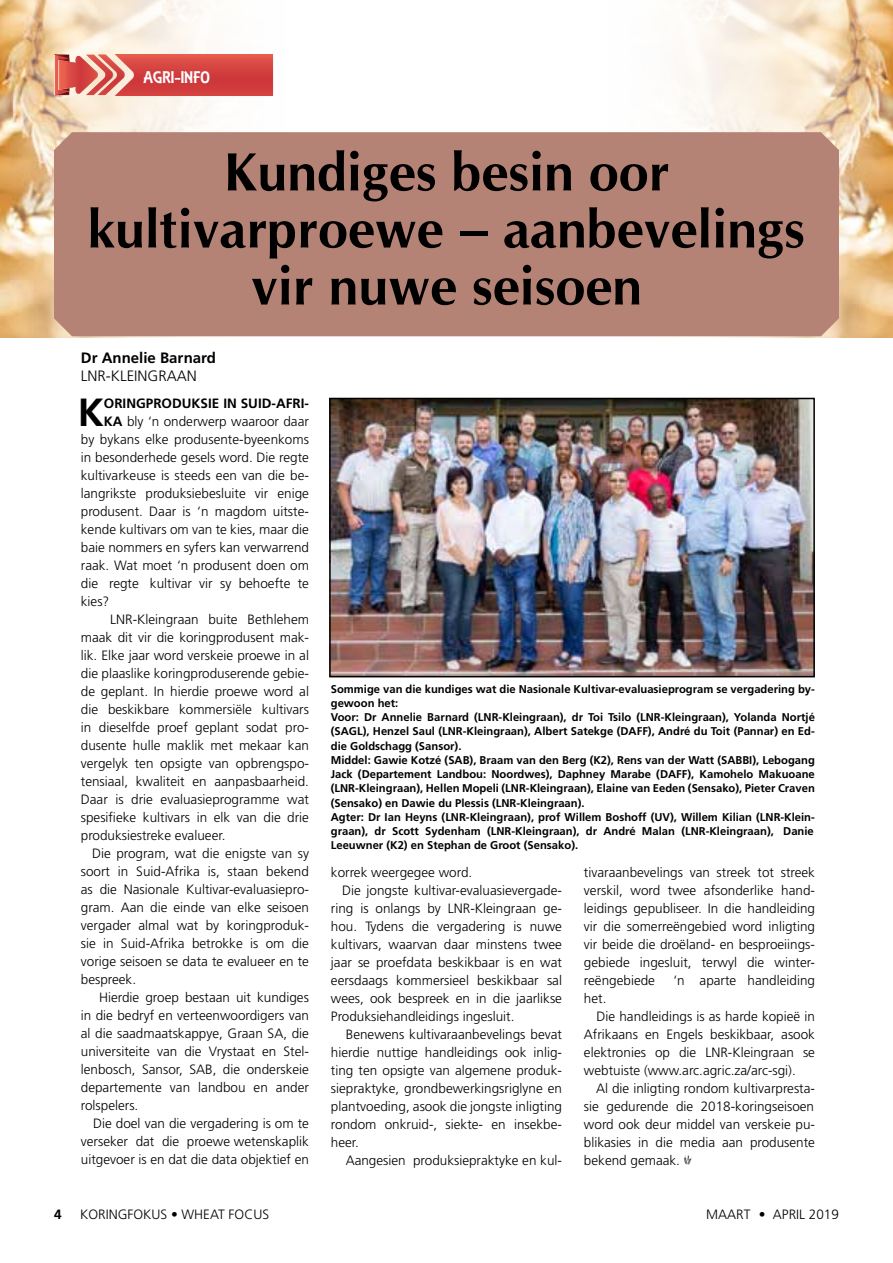
<style>
.page{position:relative;width:893px;height:1263px;background:#fff}
.page>*{position:absolute;margin:0;border:0;box-sizing:border-box;transform-origin:0 0}
.t1{font:700 54px/57px "CG Omega";color:#000;text-align:center}
.t2{font:700 39.3px "Frutiger LT Std";color:#000}
.t3{font:18px "ARESSENCE";color:#fff}
.t4{font:700 15px "Frutiger LT Std";color:#000}
.t5{font:300 15px "Frutiger LT Std";color:#000}
.t6{font:300 13.5px/18px "Frutiger LT Std";color:#000;text-align:justify}
.t7{font:700 13.5px "Frutiger LT Std";color:#000}
.t8{font:700 11.25px/14.2px "Frutiger LT Std";color:#000}
.s1{font-weight:700}
</style>
<div class="page">
<img style="left:0;top:0;width:335px;height:337px">
<img style="left:557px;top:0;width:336px;height:337px">
<div style="left:54px;top:132px;width:785px;height:204px;background:#b48375"></div>
<svg style="left:54px;top:54px;width:219px;height:42px;background:#d95853"></svg>
<img style="left:332px;top:401px;width:480px;height:273px">
<div style="left:329px;top:398px;width:486px;height:279px;border:2px solid #000"></div>
<svg style="left:684px;top:1154px;width:8px;height:11px"></svg>
<h3 class="t3" style="left:143px;top:67px;width:68px">AGRI-INFO</h3>
<h1 class="t1" style="left:88px;top:143px;width:718px">Kundiges besin oor kultivarproewe – aanbevelings vir nuwe seisoen</h1>
<p class="t4" style="left:81px;top:349px;width:137px">Dr Annelie Barnard</p>
<p class="t5" style="left:81px;top:367px;width:117px">LNR-KLEINGRAAN</p>
<h2 class="t2" style="left:78px;top:389px;width:28px">K</h2>
<p class="t7" style="left:104px;top:395px;width:207px">ORINGPRODUKSIE IN SUID-AFRI-</p>
<p class="t6" style="left:104px;top:412px;width:207px"><span class="s1">KA</span> bly ‘n onderwerp waaroor daar</p>
<p class="t6" style="left:81px;top:430px;width:230px">by bykans elke produsente-byeenkoms</p>
<p class="t6" style="left:81px;top:448px;width:230px">in besonderhede gesels word. Die regte</p>
<p class="t6" style="left:81px;top:466px;width:230px">kultivarkeuse is steeds een van die be-</p>
<p class="t6" style="left:81px;top:484px;width:230px">langrikste produksiebesluite vir enige</p>
<p class="t6" style="left:81px;top:502px;width:230px">produsent. Daar is ‘n magdom uitste-</p>
<p class="t6" style="left:81px;top:520px;width:230px">kende kultivars om van te kies, maar die</p>
<p class="t6" style="left:81px;top:538px;width:230px">baie nommers en syfers kan verwarrend</p>
<p class="t6" style="left:81px;top:556px;width:230px">raak. Wat moet ‘n produsent doen om</p>
<p class="t6" style="left:81px;top:574px;width:230px">die regte kultivar vir sy behoefte te</p>
<p class="t6" style="left:81px;top:592px;width:30px">kies?</p>
<p class="t6" style="left:110px;top:610px;width:200px">LNR-Kleingraan buite Bethlehem</p>
<p class="t6" style="left:81px;top:628px;width:230px">maak dit vir die koringprodusent mak-</p>
<p class="t6" style="left:81px;top:646px;width:230px">lik. Elke jaar word verskeie proewe in al</p>
<p class="t6" style="left:81px;top:664px;width:230px">die plaaslike koringproduserende gebie-</p>
<p class="t6" style="left:81px;top:682px;width:230px">de geplant. In hierdie proewe word al</p>
<p class="t6" style="left:81px;top:700px;width:230px">die beskikbare kommersiële kultivars</p>
<p class="t6" style="left:81px;top:718px;width:230px">in dieselfde proef geplant sodat pro-</p>
<p class="t6" style="left:81px;top:736px;width:230px">dusente hulle maklik met mekaar kan</p>
<p class="t6" style="left:81px;top:754px;width:230px">vergelyk ten opsigte van opbrengspo-</p>
<p class="t6" style="left:81px;top:772px;width:230px">tensiaal, kwaliteit en aanpasbaarheid.</p>
<p class="t6" style="left:81px;top:790px;width:230px">Daar is drie evaluasieprogramme wat</p>
<p class="t6" style="left:81px;top:808px;width:230px">spesifieke kultivars in elk van die drie</p>
<p class="t6" style="left:81px;top:826px;width:146px">produksiestreke evalueer.</p>
<p class="t6" style="left:92px;top:844px;width:218px">Die program, wat die enigste van sy</p>
<p class="t6" style="left:81px;top:862px;width:230px">soort in Suid-Afrika is, staan bekend</p>
<p class="t6" style="left:81px;top:880px;width:230px">as die Nasionale Kultivar-evaluasiepro-</p>
<p class="t6" style="left:81px;top:898px;width:230px">gram. Aan die einde van elke seisoen</p>
<p class="t6" style="left:81px;top:916px;width:230px">vergader almal wat by koringproduk-</p>
<p class="t6" style="left:81px;top:934px;width:230px">sie in Suid-Afrika betrokke is om die</p>
<p class="t6" style="left:81px;top:952px;width:230px">vorige seisoen se data te evalueer en te</p>
<p class="t6" style="left:81px;top:970px;width:57px">bespreek.</p>
<p class="t6" style="left:99px;top:988px;width:211px">Hierdie groep bestaan uit kundiges</p>
<p class="t6" style="left:81px;top:1006px;width:230px">in die bedryf en verteenwoordigers van</p>
<p class="t6" style="left:81px;top:1024px;width:230px">al die saadmaatskappye, Graan SA, die</p>
<p class="t6" style="left:81px;top:1042px;width:230px">universiteite van die Vrystaat en Stel-</p>
<p class="t6" style="left:81px;top:1060px;width:230px">lenbosch, Sansor, SAB, die onderskeie</p>
<p class="t6" style="left:81px;top:1078px;width:230px">departemente van landbou en ander</p>
<p class="t6" style="left:81px;top:1096px;width:59px">rolspelers.</p>
<p class="t6" style="left:93px;top:1114px;width:217px">Die doel van die vergadering is om te</p>
<p class="t6" style="left:81px;top:1132px;width:230px">verseker dat die proewe wetenskaplik</p>
<p class="t6" style="left:81px;top:1150px;width:230px">uitgevoer is en dat die data objektief en</p>
<p class="t8" style="left:331px;top:682px;width:486px">Sommige van die kundiges wat die Nasionale Kultivar-evaluasieprogram se vergadering by&shy;gewoon het:<br>Voor: Dr Annelie Barnard (LNR-Kleingraan), dr Toi Tsilo (LNR-Kleingraan), Yolanda Nortjé (SAGL), Henzel Saul (LNR-Kleingraan), Albert Satekge (DAFF), André du Toit (Pannar) en Ed&shy;die Goldschagg (Sansor).<br>Middel: Gawie Kotzé (SAB), Braam van den Berg (K2), Rens van der Watt (SABBI), Lebogang Jack (Departement Landbou: Noordwes), Daphney Marabe (DAFF), Kamohelo Makuoane (LNR-Kleingraan), Hellen Mopeli (LNR-Kleingraan), Elaine van Eeden (Sensako), Pieter Craven (Sensako) en Dawie du Plessis (LNR-Kleingraan).<br>Agter: Dr Ian Heyns (LNR-Kleingraan), prof Willem Boshoff (UV), Willem Kilian (LNR-Klein&shy;graan), dr Scott Sydenham (LNR-Kleingraan), dr André Malan (LNR-Kleingraan), Danie Leeuwner (K2) en Stephan de Groot (Sensako).</p>
<p class="t6" style="left:584px;top:863px;width:233px">tivaraanbevelings van streek tot streek verskil, word twee afsonderlike hand&shy;leidings gepubliseer. In die handleiding vir die somerreëngebied word inligting vir beide die droëland- en besproeiings&shy;gebiede ingesluit, terwyl die winter&shy;reëngebiede</p>
<p class="t6" style="left:331px;top:863px;width:143px">korrek weergegee word.</p>
<p class="t6" style="left:342px;top:881px;width:221px">Die jongste kultivar-evaluasievergade-</p>
<p class="t6" style="left:331px;top:899px;width:233px">ring is onlangs by LNR-Kleingraan ge-</p>
<p class="t6" style="left:331px;top:917px;width:233px">hou. Tydens die vergadering is nuwe</p>
<p class="t6" style="left:331px;top:935px;width:233px">kultivars, waarvan daar minstens twee</p>
<p class="t6" style="left:331px;top:953px;width:233px">jaar se proefdata beskikbaar is en wat</p>
<p class="t6" style="left:331px;top:971px;width:233px">eersdaags kommersieel beskikbaar sal</p>
<p class="t6" style="left:331px;top:989px;width:233px">wees, ook bespreek en in die jaarlikse</p>
<p class="t6" style="left:331px;top:1007px;width:185px">Produksiehandleidings ingesluit.</p>
<p class="t6" style="left:346px;top:1025px;width:218px">Benewens kultivaraanbevelings bevat</p>
<p class="t6" style="left:331px;top:1043px;width:233px">hierdie nuttige handleidings ook inlig-</p>
<p class="t6" style="left:331px;top:1061px;width:233px">ting ten opsigte van algemene produk-</p>
<p class="t6" style="left:331px;top:1079px;width:233px">siepraktyke, grondbewerkingsriglyne en</p>
<p class="t6" style="left:331px;top:1097px;width:233px">plantvoeding, asook die jongste inligting</p>
<p class="t6" style="left:331px;top:1115px;width:233px">rondom onkruid-, siekte- en insekbe-</p>
<p class="t6" style="left:331px;top:1133px;width:30px">heer.</p>
<p class="t6" style="left:346px;top:1151px;width:218px">Aangesien produksiepraktyke en kul-</p>
<p class="t6" style="left:673px;top:971px;width:143px">‘n aparte handleiding</p>
<p class="t6" style="left:584px;top:989px;width:24px">het.</p>
<p class="t6" style="left:596px;top:1007px;width:220px">Die handleidings is as harde kopieë in</p>
<p class="t6" style="left:584px;top:1025px;width:233px">Afrikaans en Engels beskikbaar, asook</p>
<p class="t6" style="left:584px;top:1043px;width:233px">elektronies op die LNR-Kleingraan se</p>
<p class="t6" style="left:584px;top:1061px;width:213px">webtuiste (www.arc.agric.za/arc-sgi).</p>
<p class="t6" style="left:596px;top:1079px;width:220px">Al die inligting rondom kultivarpresta-</p>
<p class="t6" style="left:584px;top:1097px;width:232px">sie gedurende die 2018-koringseisoen</p>
<p class="t6" style="left:584px;top:1115px;width:233px">word ook deur middel van verskeie pu-</p>
<p class="t6" style="left:584px;top:1133px;width:233px">blikasies in die media aan produsente</p>
<p class="t6" style="left:584px;top:1151px;width:98px">bekend gemaak.</p>
<p class="t7" style="left:54px;top:1206px;width:9px">4</p>
<p class="t6" style="left:80px;top:1205px;width:190px">KORINGFOKUS • WHEAT FOCUS</p>
<p class="t6" style="left:706px;top:1205px;width:134px">MAART • APRIL 2019</p>
</div>
